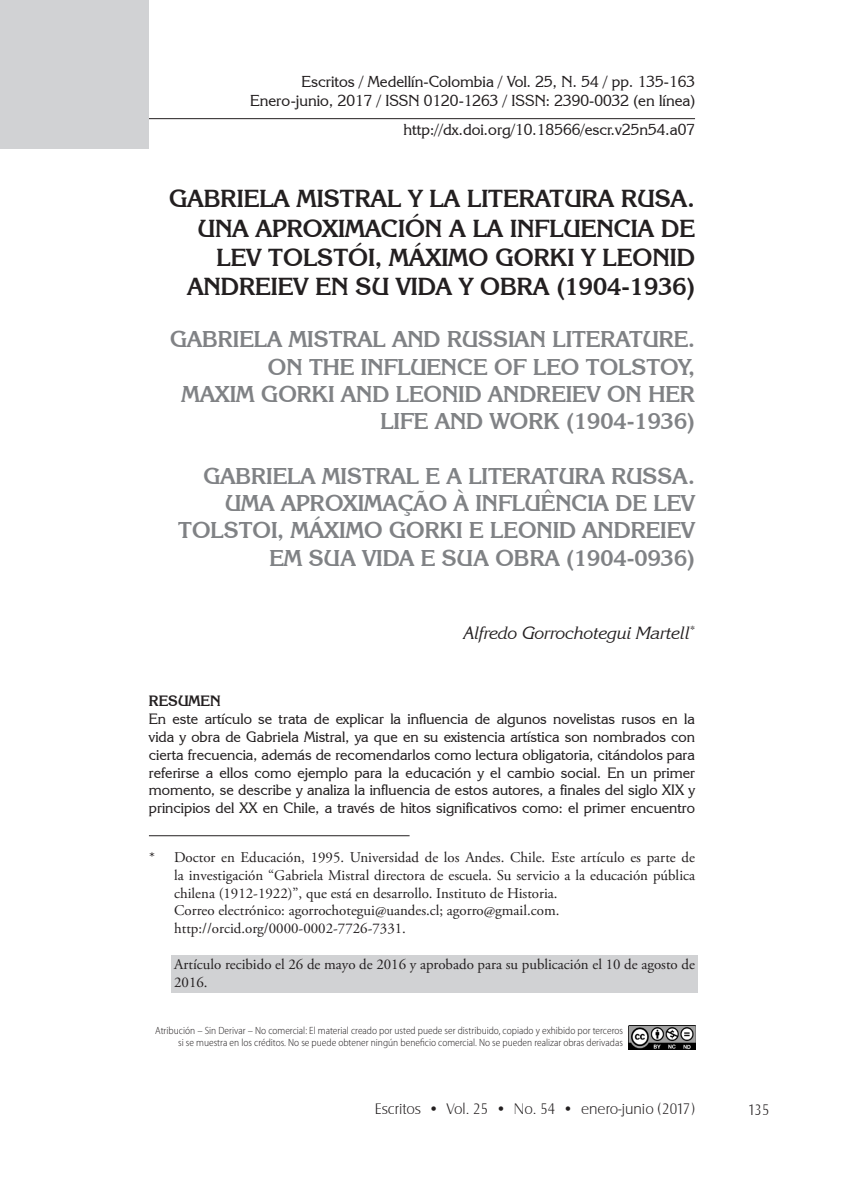
<style>
.page{position:relative;width:844px;height:1191px;background:#fff}
.page>*{position:absolute;margin:0;border:0;box-sizing:border-box;transform-origin:0 0}
.Titulos_Negros{font:700 24.5px/29.4px "Korinna IT Cby BT";color:#231f20;text-align:right}
.Titulos_Ingles{font:700 22.75px/27.3px "Korinna IT Cby BT";color:#808285;text-align:right}
.autor{font:italic 17.5px "Korinna IT Cby BT";color:#231f20}
.t1{font:15.75px "Korinna IT Cby BT";color:#231f20}
.t2{font:15.75px "Castle T Ligh";color:#231f20}
.Resumen_y_Abstract{font:14.88px/17.8px "Korinna IT Cby BT";color:#231f20;text-align:justify}
.Pies_de_pagina{font:14.88px/17.8px "Adobe Garamond Pro";color:#231f20;text-align:justify}
.Resumen_y_Abstract-2{font:700 14.88px "Korinna IT Cby BT";color:#231f20}
.t3{font:300 semi-condensed 10.5px/12.6px "Myriad Pro";color:#231f20;text-align:right}
</style>
<div class="page">
<hr style="left:149px;top:118px;width:545px;height:1px;background:#231f20">
<div style="left:0;top:0;width:149px;height:149px;background:#d1d2d4"></div>
<div style="left:171px;top:955px;width:526px;height:37px;background:#d1d2d4"></div>
<img style="left:628px;top:1026px;width:66px;height:23px">
<hr style="left:149px;top:835px;width:260px;height:1px;background:#231f20">
<p class="t1" style="left:301px;top:71px;width:395px">Escritos / Medellín-Colombia / Vol. 25, N. 54 / pp. 135-163</p>
<p class="t1" style="left:250px;top:90px;width:446px">Enero-junio, 2017 / ISSN 0120-1263 / ISSN: 2390-0032 (en línea)</p>
<p class="t1" style="left:403px;top:120px;width:293px">http://dx.doi.org/10.18566/escr.v25n54.a07</p>
<p class="Titulos_Negros" style="left:169px;top:184px;width:527px">GABRIELA MISTRAL Y LA LITERATURA RUSA.<br>UNA APROXIMACIÓN A LA INFLUENCIA DE LEV TOLSTÓI, MÁXIMO GORKI Y LEONID ANDREIEV EN SU VIDA Y OBRA (1904-1936)</p>
<p class="Titulos_Ingles" style="left:170px;top:325px;width:526px">GABRIELA MISTRAL AND RUSSIAN LITERATURE.<br>ON THE INFLUENCE OF LEO TOLSTOY,<br>MAXIM GORKI AND LEONID ANDREIEV ON HER LIFE AND WORK (1904-1936)</p>
<p class="Titulos_Ingles" style="left:178px;top:462px;width:518px">GABRIELA MISTRAL E A LITERATURA RUSSA.<br>UMA APROXIMAÇÃO À INFLUÊNCIA DE LEV TOLSTOI, MÁXIMO GORKI E LEONID ANDREIEV EM SUA VIDA E SUA OBRA (1904-0936)</p>
<p class="autor" style="left:464px;top:622px;width:232px">Alfredo Gorrochotegui Martell<sup>*</sup></p>
<p class="Resumen_y_Abstract-2" style="left:149px;top:692px;width:73px">RESUMEN</p>
<p class="Resumen_y_Abstract" style="left:149px;top:709px;width:547px">En este artículo se trata de explicar la influencia de algunos novelistas rusos en la vida y obra de Gabriela Mistral, ya que en su existencia artística son nombrados con cierta frecuencia, además de recomendarlos como lectura obligatoria, citándolos para referirse a ellos como ejemplo para la educación y el cambio social. En un primer momento, se describe y analiza la influencia de estos autores, a finales del siglo XIX y principios del XX en Chile, a través de hitos significativos como: el primer encuentro</p>
<p class="Pies_de_pagina" style="left:174px;top:848px;width:522px;text-indent:-25px">* Doctor en Educación, 1995. Universidad de los Andes. Chile. Este artículo es parte de la investigación “Gabriela Mistral directora de escuela. Su servicio a la educación pública chilena (1912-1922)”, que está en desarrollo. Instituto de Historia.</p>
<p class="Pies_de_pagina" style="left:174px;top:902px;width:387px">Correo electrónico: agorrochotegui@uandes.cl; agorro@gmail.com.</p>
<p class="Pies_de_pagina" style="left:174px;top:920px;width:233px">http://orcid.org/0000-0002-7726-7331.</p>
<p class="Pies_de_pagina" style="left:174px;top:956px;width:522px">Artículo recibido el 26 de mayo de 2016 y aprobado para su publicación el 10 de agosto de<br>2016.</p>
<p class="t3" style="left:155px;top:1024px;width:469px">Atribución – Sin Derivar – No comercial: El material creado por usted puede ser distribuido, copiado y exhibido por terceros si se muestra en los créditos. No se puede obtener ningún beneficio comercial. No se pueden realizar obras derivadas</p>
<p class="t2" style="left:375px;top:1099px;width:321px">Escritos • Vol. 25 • No. 54 • enero-junio (2017)</p>
<p class="t2" style="left:748px;top:1101px;width:23px">135</p>
</div>
